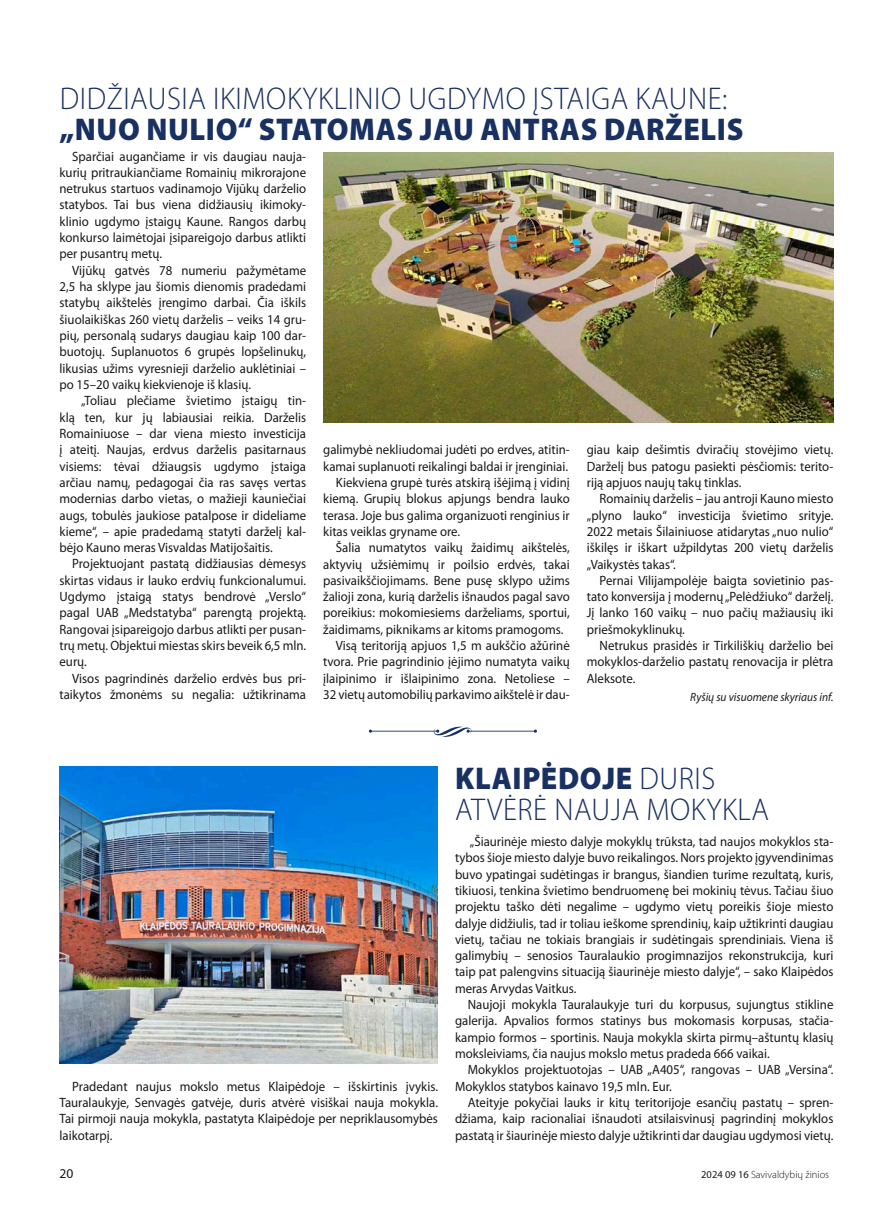
<style>
.page{position:relative;width:893px;height:1212px;background:#fff}
.page>*{position:absolute;margin:0;border:0;box-sizing:border-box;transform-origin:0 0}
.t1{font:300 31.5px/31.5px "Myriad Pro";letter-spacing:.02em;color:#193062;scale:.95 1}
.t2{font:900 31.5px "Myriad Pro";letter-spacing:.02em;color:#193062;scale:.95 1}
.t3{font:13.5px/16.4px "Myriad Pro";color:#191918;text-align:justify;scale:.95 1}
.t4{font:13.5px "Myriad Pro";color:#191918}
.t5{font:italic 12px "Myriad Pro";color:#191918;scale:.95 1}
.t6{font:300 10.5px "Myriad Pro";color:#191918}
.s1{font-weight:900}
.s2{font-weight:400}
</style>
<div class="page">
<img style="left:323px;top:153px;width:510px;height:269px">
<img style="left:60px;top:766px;width:378px;height:298px">
<svg style="left:369px;top:726px;width:168px;height:11px"></svg>
<h1 class="t1" style="left:60px;top:82px;width:704px">DIDŽIAUSIA IKIMOKYKLINIO UGDYMO ĮSTAIGA KAUNE:</h1>
<h1 class="t2" style="left:60px;top:109px;width:721px">„NUO NULIO“ STATOMAS JAU ANTRAS DARŽELIS</h1>
<p class="t3" style="left:60px;top:148px;width:261px;text-indent:13px">Sparčiai augančiame ir vis daugiau nauja&shy;kurių pritraukiančiame Romainių mikrorajone netrukus startuos vadinamojo Vijūkų darželio statybos. Tai bus viena didžiausių ikimoky&shy;klinio ugdymo įstaigų Kaune. Rangos darbų konkurso laimėtojai įsipareigojo darbus atlikti per pusantrų metų.</p>
<p class="t3" style="left:60px;top:262px;width:261px;text-indent:13px">Vijūkų gatvės 78 numeriu pažymėtame 2,5 ha sklype jau šiomis dienomis pradedami statybų aikštelės įrengimo darbai. Čia iškils šiuolaikiškas 260 vietų darželis – veiks 14 gru&shy;pių, personalą sudarys daugiau kaip 100 dar&shy;buotojų. Suplanuotos 6 grupės lopšelinukų, likusias užims vyresnieji darželio auklėtiniai – po 15–20 vaikų kiekvienoje iš klasių.</p>
<p class="t3" style="left:60px;top:392px;width:261px;text-indent:22px">„Toliau plečiame švietimo įstaigų tin&shy;klą ten, kur jų labiausiai reikia. Darželis Romainiuose – dar viena miesto investicija į ateitį. Naujas, erdvus darželis pasitarnaus visiems: tėvai džiaugsis ugdymo įstaiga arčiau namų, pedagogai čia ras savęs vertas modernias darbo vietas, o mažieji kauniečiai augs, tobulės jaukiose patalpose ir dideliame kieme“, – apie pradedamą statyti darželį kal&shy;bėjo Kauno meras Visvaldas Matijošaitis.</p>
<p class="t3" style="left:60px;top:555px;width:261px;text-indent:13px">Projektuojant pastatą didžiausias dėmesys skirtas vidaus ir lauko erdvių funkcionalumui.<br>Ugdymo įstaigą statys bendrovė „Verslo“ pagal UAB „Medstatyba“ parengtą projektą.<br>Rangovai įsipareigojo darbus atlikti per pusan&shy;trų metų. Objektui miestas skirs beveik 6,5 mln. eurų.</p>
<p class="t3" style="left:60px;top:670px;width:261px;text-align:right">Visos pagrindinės darželio erdvės bus pri&shy;taikytos žmonėms su negalia: užtikrinama</p>
<p class="t3" style="left:587px;top:441px;width:261px">giau kaip dešimtis dviračių stovėjimo vietų.<br>Darželį bus patogu pasiekti pėsčiomis: terito&shy;riją apjuos naujų takų tinklas.</p>
<p class="t3" style="left:587px;top:490px;width:261px;text-indent:13px">Romainių darželis – jau antroji Kauno miesto „plyno lauko“ investicija švietimo srityje.<br>2022 metais Šilainiuose atidarytas „nuo nulio“ iškilęs ir iškart užpildytas 200 vietų darželis „Vaikystės takas“.</p>
<p class="t3" style="left:587px;top:572px;width:261px;text-indent:13px">Pernai Vilijampolėje baigta sovietinio pas&shy;tato konversija į modernų „Pelėdžiuko“ darželį.<br>Jį lanko 160 vaikų – nuo pačių mažiausių iki priešmokyklinukų.</p>
<p class="t3" style="left:587px;top:637px;width:261px;text-indent:13px">Netrukus prasidės ir Tirkiliškių darželio bei mokyklos-darželio pastatų renovacija ir plėtra Aleksote.</p>
<p class="t5" style="left:690px;top:690px;width:152px">Ryšių su visuomene skyriaus inf.</p>
<p class="t3" style="left:323px;top:441px;width:261px">galimybė nekliudomai judėti po erdves, atitin-</p>
<p class="t3" style="left:323px;top:458px;width:259px">kamai suplanuoti reikalingi baldai ir įrenginiai.</p>
<p class="t3" style="left:336px;top:474px;width:248px">Kiekviena grupė turės atskirą išėjimą į vidinį</p>
<p class="t3" style="left:323px;top:490px;width:261px">kiemą. Grupių blokus apjungs bendra lauko</p>
<p class="t3" style="left:323px;top:507px;width:261px">terasa. Joje bus galima organizuoti renginius ir</p>
<p class="t3" style="left:323px;top:523px;width:146px">kitas veiklas gryname ore.</p>
<p class="t3" style="left:336px;top:539px;width:248px">Šalia numatytos vaikų žaidimų aikštelės,</p>
<p class="t3" style="left:323px;top:556px;width:261px">aktyvių užsiėmimų ir poilsio erdvės, takai</p>
<p class="t3" style="left:323px;top:572px;width:261px">pasivaikščiojimams. Bene pusę sklypo užims</p>
<p class="t3" style="left:323px;top:588px;width:261px">žalioji zona, kurią darželis išnaudos pagal savo</p>
<p class="t3" style="left:323px;top:604px;width:261px">poreikius: mokomiesiems darželiams, sportui,</p>
<p class="t3" style="left:323px;top:621px;width:254px">žaidimams, piknikams ar kitoms pramogoms.</p>
<p class="t3" style="left:336px;top:637px;width:248px">Visą teritoriją apjuos 1,5 m aukščio ažūrinė</p>
<p class="t3" style="left:323px;top:653px;width:261px">tvora. Prie pagrindinio įėjimo numatyta vaikų</p>
<p class="t3" style="left:323px;top:670px;width:261px">įlaipinimo ir išlaipinimo zona. Netoliese –</p>
<p class="t3" style="left:323px;top:686px;width:261px">32 vietų automobilių parkavimo aikštelė ir dau-</p>
<p class="t3" style="left:60px;top:1078px;width:400px;text-indent:13px">Pradedant naujus mokslo metus Klaipėdoje – išskirtinis įvykis.<br>Tauralaukyje, Senvagės gatvėje, duris atvėrė visiškai nauja mokykla.<br>Tai pirmoji nauja mokykla, pastatyta Klaipėdoje per nepriklausomybės laikotarpį.</p>
<h1 class="t1" style="left:455px;top:762px;width:332px"><span class="s1">KLAIPĖDOJE</span> DURIS<br>ATVĖRĖ NAUJA MOKYKLA</h1>
<p class="t3" style="left:455px;top:833px;width:400px;text-indent:15px">„Šiaurinėje miesto dalyje mokyklų trūksta, tad naujos mokyklos sta&shy;tybos šioje miesto dalyje buvo reikalingos. Nors projekto įgyvendinimas buvo ypatingai sudėtingas ir brangus, šiandien turime rezultatą, kuris, tikiuosi, tenkina švietimo bendruomenę bei mokinių tėvus. Tačiau šiuo projektu taško dėti negalime – ugdymo vietų poreikis šioje miesto dalyje didžiulis, tad ir toliau ieškome sprendinių, kaip užtikrinti daugiau vietų, tačiau ne tokiais brangiais ir sudėtingais sprendiniais. Viena iš galimybių – senosios Tauralaukio progimnazijos rekonstrukcija, kuri taip pat palengvins situaciją šiaurinėje miesto dalyje“, – sako Klaipėdos meras Arvydas Vaitkus.</p>
<p class="t3" style="left:455px;top:996px;width:400px;text-indent:13px">Naujoji mokykla Tauralaukyje turi du korpusus, sujungtus stikline galerija. Apvalios formos statinys bus mokomasis korpusas, stačia&shy;kampio formos – sportinis. Nauja mokykla skirta pirmų–aštuntų klasių moksleiviams, čia naujus mokslo metus pradeda 666 vaikai.</p>
<p class="t3" style="left:455px;top:1061px;width:400px;text-indent:13px">Mokyklos projektuotojas – UAB „A405“, rangovas – UAB „Versina“.<br>Mokyklos statybos kainavo 19,5 mln. Eur.</p>
<p class="t3" style="left:455px;top:1094px;width:400px;text-indent:13px">Ateityje pokyčiai lauks ir kitų teritorijoje esančių pastatų – spren&shy;džiama, kaip racionaliai išnaudoti atsilaisvinusį pagrindinį mokyklos pastatą ir šiaurinėje miesto dalyje užtikrinti dar daugiau ugdymosi vietų.</p>
<p class="t4" style="left:60px;top:1165px;width:15px">20</p>
<p class="t6" style="left:701px;top:1168px;width:129px"><span class="s2">2024 09 16</span> Savivaldybių žinios</p>
</div>
